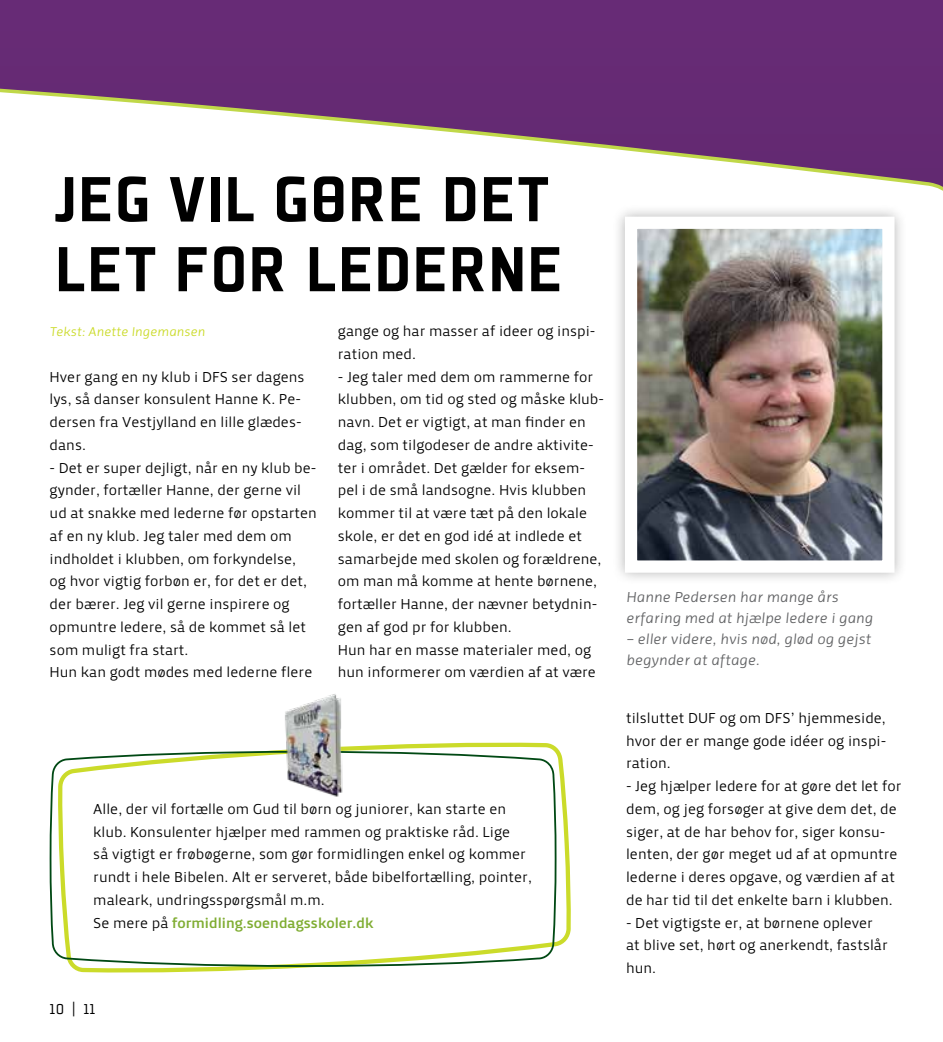
<style>
.page{position:relative;width:943px;height:1042px;background:#672b75}
.page>*{position:absolute;margin:0;border:0;box-sizing:border-box;transform-origin:0 0}
.t1{font:900 70px/70px "Plexes Pro";letter-spacing:.01em;color:#000}
.t2{font:15.75px "Plexes Pro";color:#000}
.t3{font:14.88px/22.8px "Priva One Pro";color:#000}
.t4{font:14.88px/21px "Priva One Italic Pro";color:#636466}
.t5{font:14.88px "Priva Three Pro";color:#80ad33}
.t6{font:13.12px "Priva One Italic Pro";color:#cbdb2a}
.s1{font-family:"Priva One Pro";color:#000}
</style>
<div class="page">
<div style="left:0;top:88px;width:943px;height:954px;background:#fff"></div>
<svg style="left:56px;top:713px;width:517px;height:262px;background:#fafcee"></svg>
<svg style="left:49px;top:741px;width:508px;height:227px;background:#f7f9f2"></svg>
<img style="left:281px;top:692px;width:64px;height:106px">
<div style="left:611px;top:203px;width:296px;height:383px;background:#000;opacity:.3"></div>
<img style="left:638px;top:230px;width:243px;height:330px">
<div style="left:625px;top:217px;width:269px;height:356px;border:12px solid #fff"></div>
<h1 class="t1" style="left:55px;top:163px;width:509px">JEG VIL GØRE DET<br>LET FOR LEDERNE</h1>
<p class="t6" style="left:50px;top:323px;width:157px">Tekst: Anette Ingemansen</p>
<p class="t3" style="left:50px;top:365px;width:256px">Hver gang en ny klub i DFS ser dagens lys, så danser konsulent Hanne K. Pe&shy;dersen fra Vestjylland en lille glædes&shy;dans.</p>
<p class="t3" style="left:50px;top:456px;width:269px">- Det er super dejligt, når en ny klub be&shy;gynder, fortæller Hanne, der gerne vil ud at snakke med lederne før opstarten af en ny klub. Jeg taler med dem om indholdet i klubben, om forkyndelse,<br>og hvor vigtig forbøn er, for det er det, der bærer. Jeg vil gerne inspirere og opmuntre ledere, så de kommet så let som muligt fra start.<br>Hun kan godt mødes med lederne flere</p>
<p class="t3" style="left:338px;top:320px;width:259px">gange og har masser af ideer og inspi&shy;ration med.</p>
<p class="t3" style="left:338px;top:365px;width:268px">- Jeg taler med dem om rammerne for klubben, om tid og sted og måske klub&shy;navn. Det er vigtigt, at man finder en dag, som tilgodeser de andre aktivite&shy;ter i området. Det gælder for eksem&shy;pel i de små landsogne. Hvis klubben kommer til at være tæt på den lokale skole, er det en god idé at indlede et samarbejde med skolen og forældrene, om man må komme at hente børnene, fortæller Hanne, der nævner betydnin&shy;gen af god pr for klubben.<br>Hun har en masse materialer med, og hun informerer om værdien af at være</p>
<p class="t3" style="left:93px;top:797px;width:440px">Alle, der vil fortælle om Gud til børn og juniorer, kan starte en klub. Konsulenter hjælper med rammen og praktiske råd. Lige<br>så vigtigt er frøbøgerne, som gør formidlingen enkel og kommer rundt i hele Bibelen. Alt er serveret, både bibelfortælling, pointer, maleark, undringsspørgsmål m.m.</p>
<p class="t5" style="left:93px;top:913px;width:281px"><span class="s1">Se mere på</span> formidling.soendagsskoler.dk</p>
<p class="t2" style="left:50px;top:1000px;width:47px">10 | 11</p>
<p class="t4" style="left:626px;top:586px;width:248px">Hanne Pedersen har mange års erfaring med at hjælpe ledere i gang</p>
<p class="t4" style="left:626px;top:628px;width:246px">– eller videre, hvis nød, glød og gejst begynder at aftage.</p>
<p class="t3" style="left:626px;top:706px;width:262px;text-align:justify">tilsluttet DUF og om DFS’ hjemmeside, hvor der er mange gode idéer og inspi&shy;ration.</p>
<p class="t3" style="left:626px;top:774px;width:277px">- Jeg hjælper ledere for at gøre det let for dem, og jeg forsøger at give dem det, de siger, at de har behov for, siger konsu&shy;lenten, der gør meget ud af at opmuntre lederne i deres opgave, og værdien af at de har tid til det enkelte barn i klubben.</p>
<p class="t3" style="left:626px;top:911px;width:263px">- Det vigtigste er, at børnene oplever at blive set, hørt og anerkendt, fastslår hun.</p>
</div>
